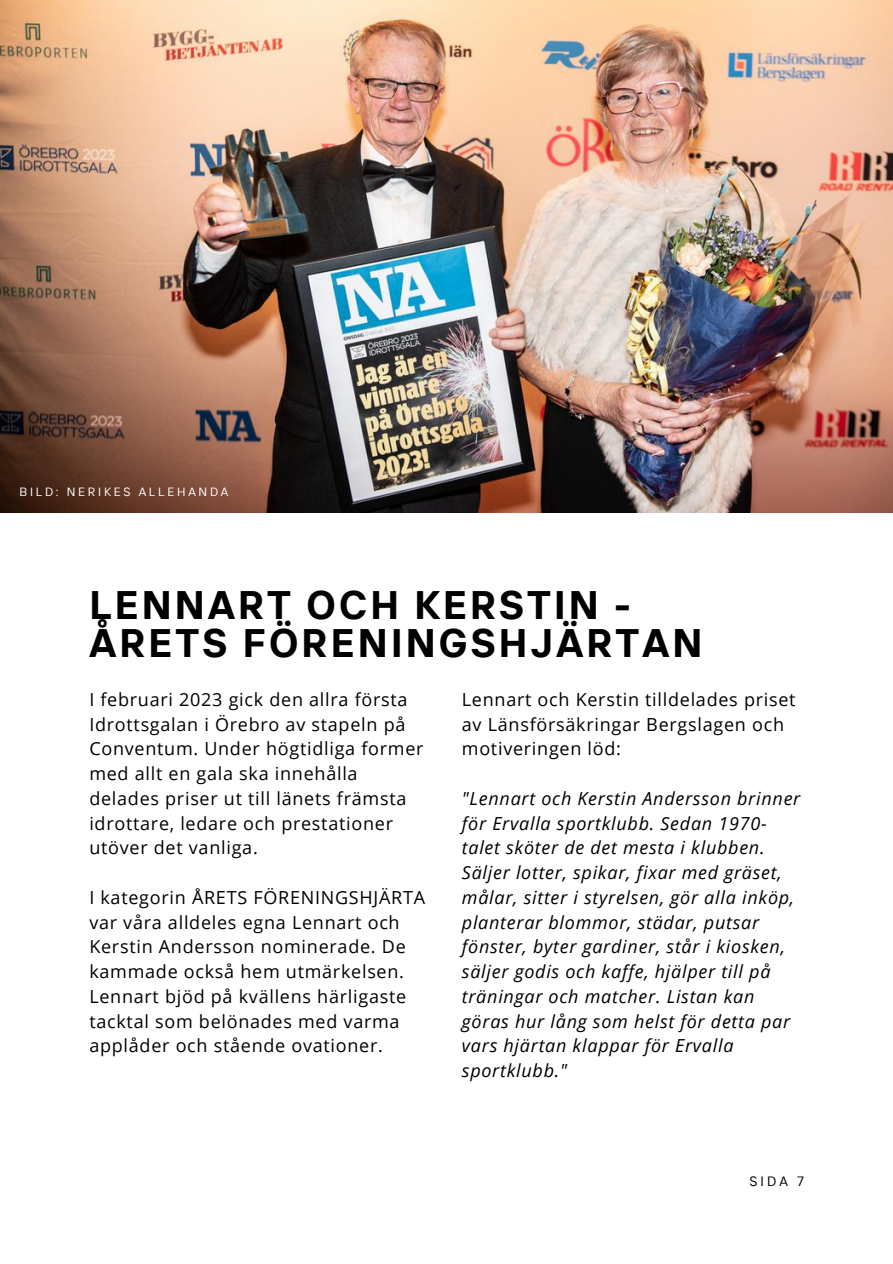
<style>
.page{position:relative;width:893px;height:1264px;background:#fff}
.page>*{position:absolute;margin:0;border:0;box-sizing:border-box;transform-origin:0 0}
.t1{font:700 39.75px/38.2px "TT Interphases";letter-spacing:.08em;color:#000001}
.t2{font:18px/24.8px "Open Sans";letter-spacing:.04em;color:#000001}
.t3{font:italic 18px/24.8px "Open Sans";letter-spacing:.04em;color:#000001}
.t4{font:13.5px "TT Interphases";color:#000001}
.t5{font:11.85px "TT Interphases";letter-spacing:.23em;color:#fff}
</style>
<div class="page">
<img style="left:0;top:0;width:892px;height:513px">
<h3 class="t5" style="left:20px;top:484px;width:210px">BILD: NERIKES ALLEHANDA</h3>
<p class="t1" style="left:89px;top:584px;width:614px">LENNART OCH KERSTIN -<br>ÅRETS FÖRENINGSHJÄRTAN</p>
<h1 class="t2" style="left:89px;top:686px;width:335px">I februari 2023 gick den allra första Idrottsgalan i Örebro av stapeln på Conventum. Under högtidliga former med allt en gala ska innehålla delades priser ut till länets främsta idrottare, ledare och prestationer utöver det vanliga.</h1>
<h2 class="t2" style="left:89px;top:884px;width:337px">I kategorin ÅRETS FÖRENINGSHJÄRTA var våra alldeles egna Lennart och Kerstin Andersson nominerade. De kammade också hem utmärkelsen.<br>Lennart bjöd på kvällens härligaste tacktal som belönades med varma applåder och stående ovationer.</h2>
<h2 class="t2" style="left:462px;top:686px;width:335px">Lennart och Kerstin tilldelades priset av Länsförsäkringar Bergslagen och motiveringen löd:</h2>
<h2 class="t3" style="left:462px;top:785px;width:340px">"Lennart och Kerstin Andersson brinner för Ervalla sportklubb. Sedan 1970- talet sköter de det mesta i klubben.<br>Säljer lotter, spikar, fixar med gräset, målar, sitter i styrelsen, gör alla inköp, planterar blommor, städar, putsar fönster, byter gardiner, står i kiosken, säljer godis och kaffe, hjälper till på träningar och matcher. Listan kan göras hur lång som helst för detta par vars hjärtan klappar för Ervalla sportklubb."</h2>
<h2 class="t4" style="left:749px;top:1172px;width:56px">SIDA 7</h2>
</div>
